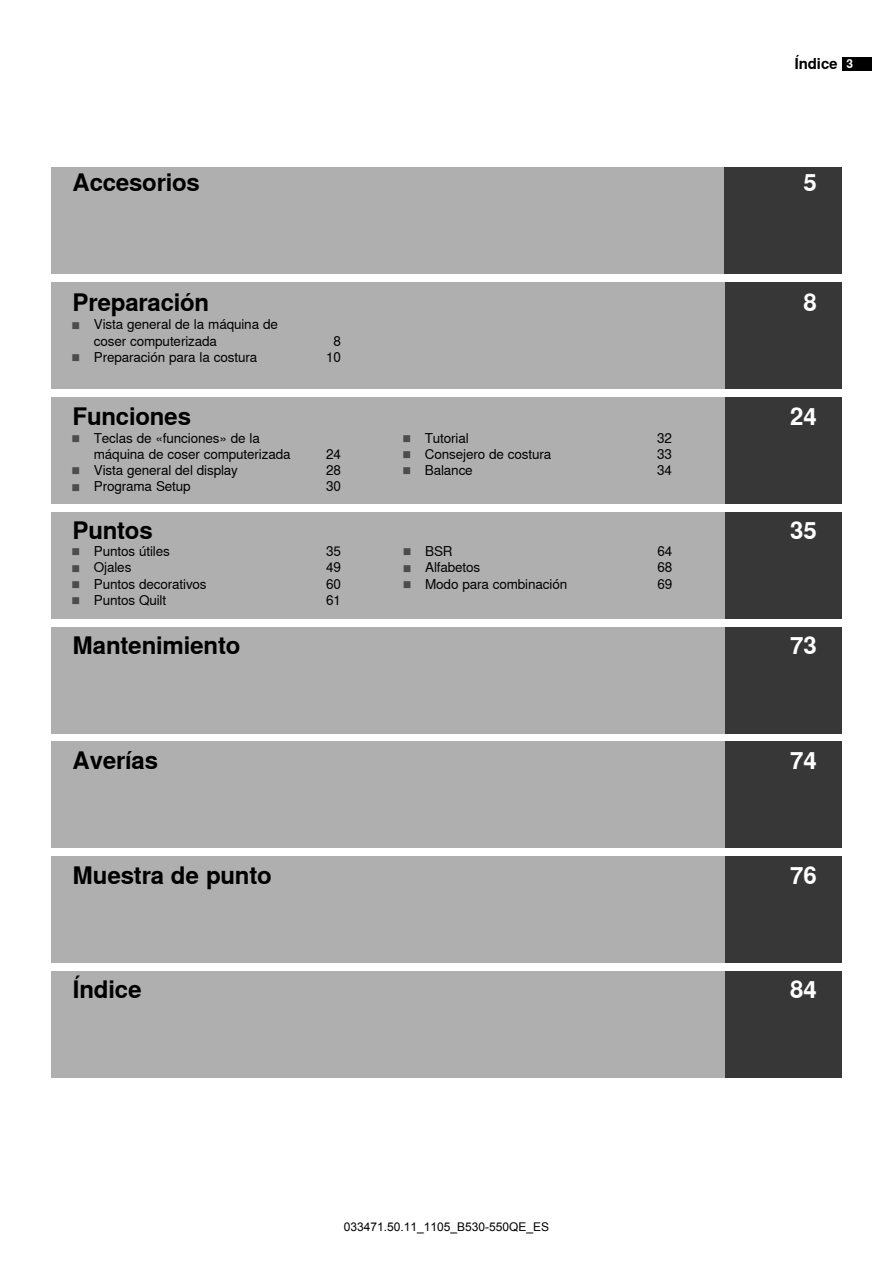
<style>
.page{position:relative;width:893px;height:1263px;background:#fff}
.page>*{position:absolute;margin:0;border:0;box-sizing:border-box;transform-origin:0 0}
.t1{font:700 24px "Nimbus Sans Global";letter-spacing:-.01em;color:#000}
.t2{font:700 24px "Nimbus Sans Global";letter-spacing:-.01em;color:#fff}
.t3{font:700 15px "Nimbus Sans Global";color:#000}
.t4{font:13.5px/16.2px "Nimbus Sans Global";letter-spacing:-.01em;color:#000}
.t5{font:12px "Arial";color:#000}
.s1{font-size:12px;color:#fff}
.s2{font-weight:700;font-size:6.75px;color:#4c4c4c}
</style>
<div class="page">
<div style="left:842px;top:57px;width:30px;height:13px;background:#000"></div>
<div style="left:51px;top:168px;width:673px;height:106px;background:#afafaf"></div>
<div style="left:724px;top:168px;width:118px;height:106px;background:#373737"></div>
<div style="left:724px;top:283px;width:118px;height:106px;background:#373737"></div>
<div style="left:724px;top:397px;width:118px;height:107px;background:#373737"></div>
<div style="left:724px;top:512px;width:118px;height:106px;background:#373737"></div>
<div style="left:724px;top:627px;width:118px;height:106px;background:#373737"></div>
<div style="left:724px;top:742px;width:118px;height:106px;background:#373737"></div>
<div style="left:724px;top:857px;width:118px;height:106px;background:#373737"></div>
<div style="left:724px;top:971px;width:118px;height:107px;background:#373737"></div>
<div style="left:51px;top:283px;width:673px;height:106px;background:#afafaf"></div>
<div style="left:51px;top:397px;width:673px;height:107px;background:#afafaf"></div>
<div style="left:51px;top:512px;width:673px;height:106px;background:#afafaf"></div>
<div style="left:51px;top:627px;width:673px;height:106px;background:#afafaf"></div>
<div style="left:51px;top:742px;width:673px;height:106px;background:#afafaf"></div>
<div style="left:51px;top:857px;width:673px;height:106px;background:#afafaf"></div>
<div style="left:51px;top:971px;width:673px;height:107px;background:#afafaf"></div>
<p class="t3" style="left:794px;top:55px;width:60px">Índice <span class="s1">3</span></p>
<h1 class="t1" style="left:73px;top:168px;width:129px">Accesorios</h1>
<h1 class="t2" style="left:803px;top:168px;width:15px">5</h1>
<h1 class="t1" style="left:73px;top:288px;width:138px">Preparación</h1>
<h1 class="t2" style="left:803px;top:288px;width:15px">8</h1>
<p class="t4" style="left:94px;top:317px;width:186px;text-indent:-21px"><span class="s2">█</span> Vista general de la máquina de coser computerizada</p>
<p class="t4" style="left:334px;top:333px;width:9px">8</p>
<p class="t4" style="left:73px;top:349px;width:186px"><span class="s2">█</span> Preparación para la costura</p>
<p class="t4" style="left:326px;top:349px;width:16px">10</p>
<h1 class="t1" style="left:73px;top:403px;width:120px">Funciones</h1>
<h1 class="t2" style="left:790px;top:403px;width:28px">24</h1>
<p class="t4" style="left:94px;top:430px;width:198px;text-indent:-21px"><span class="s2">█</span> Teclas de «funciones» de la máquina de coser computerizada</p>
<p class="t4" style="left:404px;top:430px;width:67px"><span class="s2">█</span> Tutorial</p>
<p class="t4" style="left:657px;top:430px;width:16px">32</p>
<p class="t4" style="left:404px;top:446px;width:149px"><span class="s2">█</span> Consejero de costura</p>
<p class="t4" style="left:657px;top:446px;width:16px">33</p>
<p class="t4" style="left:404px;top:462px;width:71px"><span class="s2">█</span> Balance</p>
<p class="t4" style="left:657px;top:462px;width:16px">34</p>
<p class="t4" style="left:326px;top:446px;width:16px">24</p>
<p class="t4" style="left:73px;top:462px;width:167px"><span class="s2">█</span> Vista general del display</p>
<p class="t4" style="left:326px;top:462px;width:16px">28</p>
<p class="t4" style="left:73px;top:479px;width:120px"><span class="s2">█</span> Programa Setup</p>
<p class="t4" style="left:326px;top:479px;width:16px">30</p>
<h1 class="t1" style="left:73px;top:517px;width:82px">Puntos</h1>
<h1 class="t2" style="left:790px;top:517px;width:28px">35</h1>
<p class="t4" style="left:73px;top:543px;width:99px"><span class="s2">█</span> Puntos útiles</p>
<p class="t4" style="left:326px;top:543px;width:16px">35</p>
<p class="t4" style="left:73px;top:560px;width:60px"><span class="s2">█</span> Ojales</p>
<p class="t4" style="left:326px;top:560px;width:16px">49</p>
<p class="t4" style="left:73px;top:576px;width:136px"><span class="s2">█</span> Puntos decorativos</p>
<p class="t4" style="left:326px;top:576px;width:16px">60</p>
<p class="t4" style="left:73px;top:592px;width:95px"><span class="s2">█</span> Puntos Quilt</p>
<p class="t4" style="left:326px;top:592px;width:16px">61</p>
<h1 class="t1" style="left:73px;top:632px;width:169px">Mantenimiento</h1>
<h1 class="t2" style="left:790px;top:632px;width:28px">73</h1>
<p class="t4" style="left:404px;top:543px;width:50px"><span class="s2">█</span> BSR</p>
<p class="t4" style="left:657px;top:543px;width:16px">64</p>
<p class="t4" style="left:404px;top:560px;width:78px"><span class="s2">█</span> Alfabetos</p>
<p class="t4" style="left:657px;top:560px;width:16px">68</p>
<p class="t4" style="left:404px;top:576px;width:165px"><span class="s2">█</span> Modo para combinación</p>
<p class="t4" style="left:657px;top:576px;width:16px">69</p>
<h1 class="t1" style="left:73px;top:746px;width:87px">Averías</h1>
<h1 class="t2" style="left:790px;top:746px;width:28px">74</h1>
<h1 class="t1" style="left:73px;top:861px;width:201px">Muestra de punto</h1>
<h1 class="t2" style="left:790px;top:861px;width:28px">76</h1>
<h1 class="t1" style="left:73px;top:976px;width:71px">Índice</h1>
<h1 class="t2" style="left:790px;top:976px;width:28px">84</h1>
<p class="t5" style="left:344px;top:1219px;width:207px">033471.50.11_1105_B530-550QE_ES</p>
</div>
